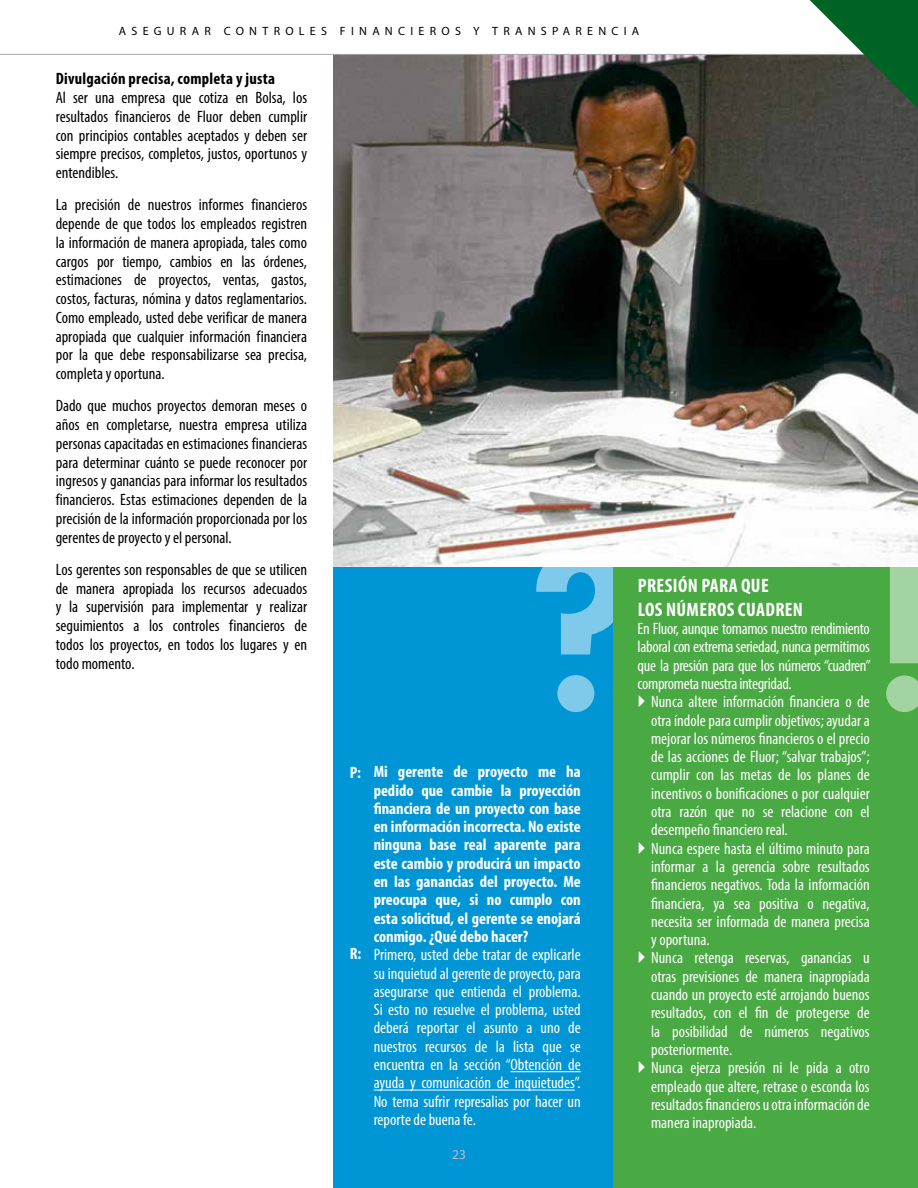
<style>
.page{position:relative;width:918px;height:1188px;background:#fff}
.page>*{position:absolute;margin:0;border:0;box-sizing:border-box;transform-origin:0 0}
.t1{font:700 condensed 19.5px/23.4px "Myriad Pro";letter-spacing:.02em;color:#fff}
.t2{font:condensed 16.5px/18.3px "Myriad Pro";color:#fff;text-align:justify}
.t3{font:condensed 16.5px/18.8px "Myriad Pro";color:#000;text-align:justify}
.t4{font:700 condensed 16.5px/18.3px "Myriad Pro";color:#fff;text-align:justify}
.t5{font:700 condensed 16.5px "Myriad Pro";letter-spacing:.015em;color:#000}
.t6{font:13.5px "Myriad Pro";color:#bcbec0}
.t7{font:12px "Myriad Pro";letter-spacing:.44em;color:#000}
</style>
<div class="page">
<img style="left:333px;top:55px;width:585px;height:513px">
<div style="left:333px;top:568px;width:280px;height:620px;background:#0096d6"></div>
<svg style="left:535px;top:547px;width:90px;height:165px"></svg>
<div style="left:614px;top:568px;width:304px;height:620px;background:#49a942"></div>
<svg style="left:886px;top:553px;width:32px;height:159px"></svg>
<hr style="left:0;top:54px;width:918px;height:1px;background:#a7a9ac">
<svg style="left:810px;top:0;width:108px;height:108px;background:#3b6c4b"></svg>
<hr style="left:511px;top:1071px;width:70px;height:1px;background:#fff">
<hr style="left:374px;top:1090px;width:201px;height:1px;background:#fff">
<p class="t7" style="left:119px;top:23px;width:522px">ASEGURAR CONTROLES FINANCIEROS Y TRANSPARENCIA</p>
<p class="t5" style="left:56px;top:69px;width:221px">Divulgación precisa, completa y justa</p>
<p class="t3" style="left:56px;top:88px;width:253px">Al ser una empresa que cotiza en Bolsa, los resultados financieros de Fluor deben cumplir con principios contables aceptados y deben ser siempre precisos, completos, justos, oportunos y entendibles.</p>
<p class="t3" style="left:56px;top:195px;width:253px">La precisión de nuestros informes financieros depende de que todos los empleados registren la información de manera apropiada, tales como cargos por tiempo, cambios en las órdenes, estimaciones de proyectos, ventas, gastos, costos, facturas, nómina y datos reglamentarios.<br>Como empleado, usted debe verificar de manera apropiada que cualquier información financiera por la que debe responsabilizarse sea precisa, completa y oportuna.</p>
<p class="t3" style="left:56px;top:396px;width:253px">Dado que muchos proyectos demoran meses o años en completarse, nuestra empresa utiliza personas capacitadas en estimaciones financieras para determinar cuánto se puede reconocer por ingresos y ganancias para informar los resultados financieros. Estas estimaciones dependen de la precisión de la información proporcionada por los gerentes de proyecto y el personal.</p>
<p class="t3" style="left:56px;top:560px;width:253px">Los gerentes son responsables de que se utilicen de manera apropiada los recursos adecuados y la supervisión para implementar y realizar seguimientos a los controles financieros de todos los proyectos, en todos los lugares y en todo momento.</p>
<p class="t4" style="left:350px;top:763px;width:13px">P:</p>
<p class="t4" style="left:350px;top:944px;width:13px">R:</p>
<p class="t4" style="left:374px;top:762px;width:209px">Mi gerente de proyecto me ha pedido que cambie la proyección financiera de un proyecto con base en información incorrecta. No existe ninguna base real aparente para este cambio y producirá un impacto en las ganancias del proyecto. Me preocupa que, si no cumplo con esta solicitud, el gerente se enojará conmigo. ¿Qué debo hacer?</p>
<p class="t2" style="left:374px;top:945px;width:209px">Primero, usted debe tratar de explicarle su inquietud al gerente de proyecto, para asegurarse que entienda el problema.<br>Si esto no resuelve el problema, usted deberá reportar el asunto a uno de nuestros recursos de la lista que se encuentra en la sección “Obtención de ayuda y comunicación de inquietudes”.<br>No tema sufrir represalias por hacer un reporte de buena fe.</p>
<p class="t6" style="left:452px;top:1146px;width:15px">23</p>
<p class="t1" style="left:638px;top:574px;width:167px">PRESIÓN PARA QUE<br>LOS NÚMEROS CUADREN</p>
<p class="t2" style="left:638px;top:619px;width:235px">En Fluor, aunque tomamos nuestro rendimiento laboral con extrema seriedad, nunca permitimos que la presión para que los números “cuadren” comprometa nuestra integridad.</p>
<p class="t2" style="left:651px;top:692px;width:220px;text-align:left">Nunca altere información financiera o de otra índole para cumplir objetivos; ayudar a mejorar los números financieros o el precio de las acciones de Fluor; “salvar trabajos”; cumplir con las metas de los planes de incentivos o bonificaciones o por cualquier otra razón que no se relacione con el desempeño financiero real.<br>Nunca espere hasta el último minuto para informar a la gerencia sobre resultados financieros negativos. Toda la información financiera, ya sea positiva o negativa, necesita ser informada de manera precisa y oportuna.<br>Nunca retenga reservas, ganancias u otras previsiones de manera inapropiada cuando un proyecto esté arrojando buenos resultados, con el fin de protegerse de la posibilidad de números negativos posteriormente.<br>Nunca ejerza presión ni le pida a otro empleado que altere, retrase o esconda los resultados financieros u otra información de manera inapropiada.</p>
</div>
